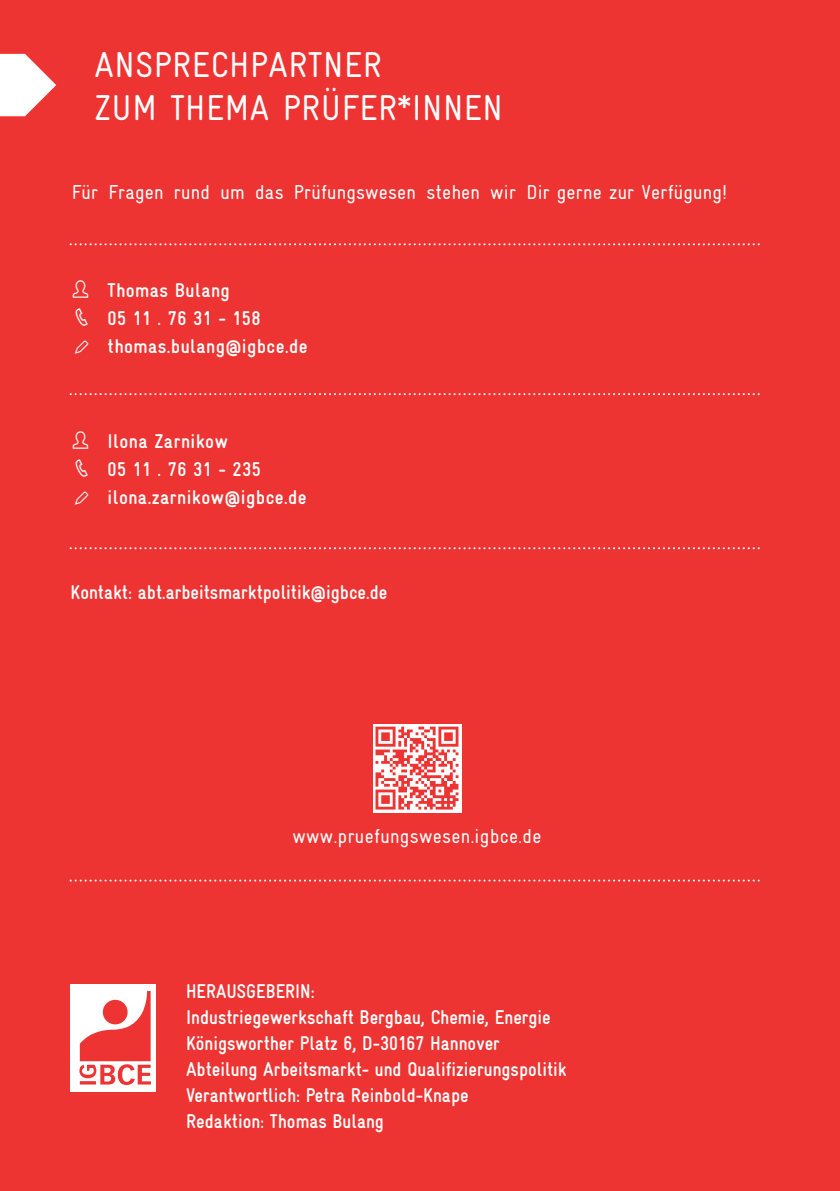
<style>
.page{position:relative;width:840px;height:1191px;background:#fff}
.page>*{position:absolute;margin:0;border:0;box-sizing:border-box;transform-origin:0 0}
.t1{font:condensed 36px/42.8px "Gravur";letter-spacing:.015em;color:#fff}
.t2{font:condensed 20.2px "Gravur";letter-spacing:.01em;color:#fff}
.t3{font:700 condensed 20px/26px "Gravur";color:#fff;scale:.95 1}
.t4{font:700 condensed 20px/28px "Gravur";letter-spacing:.02em;color:#fff}
.t5{font:700 condensed 20px "Gravur";color:#fff}
.t6{font:20px/28.8px "essential";color:#fff;text-align:justify;scale:.88 1}
</style>
<div class="page">
<div style="left:0;top:0;width:839px;height:1191px;background:#ee3432"></div>
<div style="left:71px;top:984px;width:85px;height:107px;background:#fff"></div>
<svg style="left:79px;top:991px;width:72px;height:94px"></svg>
<svg style="left:0;top:54px;width:56px;height:62px"></svg>
<svg style="left:373px;top:724px;width:88px;height:88px"></svg>
<svg style="left:375px;top:726px;width:83px;height:83px"></svg>
<svg style="left:71px;top:393px;width:689px;height:2px"></svg>
<svg style="left:71px;top:243px;width:689px;height:2px"></svg>
<svg style="left:71px;top:547px;width:689px;height:2px"></svg>
<svg style="left:71px;top:879px;width:689px;height:2px"></svg>
<h1 class="t1" style="left:94px;top:43px;width:409px">ANSPRECHPARTNER<br>ZUM THEMA PRÜFER*INNEN</h1>
<p class="t2" style="left:72px;top:181px;width:656px">Für Fragen rund um das Prüfungswesen stehen wir Dir gerne zur Verfügung!</p>
<p class="t6" style="left:72px;top:278px;width:24px">S R P</p>
<p class="t4" style="left:107px;top:276px;width:201px">Thomas Bulang<br>05 11 . 76 31 - 158 thomas.bulang@igbce.de</p>
<p class="t6" style="left:72px;top:429px;width:24px">S R P</p>
<p class="t4" style="left:107px;top:427px;width:200px">Ilona Zarnikow<br>05 11 . 76 31 - 235 ilona.zarnikow@igbce.de</p>
<p class="t5" style="left:71px;top:581px;width:318px">Kontakt: abt.arbeitsmarktpolitik@igbce.de</p>
<p class="t2" style="left:292px;top:824px;width:250px">www.pruefungswesen.igbce.de</p>
<p class="t3" style="left:186px;top:978px;width:402px">HERAUSGEBERIN:<br>Industriegewerkschaft Bergbau, Chemie, Energie Königsworther Platz 6, D-30167 Hannover Abteilung Arbeitsmarkt- und Qualifizierungspolitik Verantwortlich: Petra Reinbold-Knape<br>Redaktion: Thomas Bulang</p>
</div>
